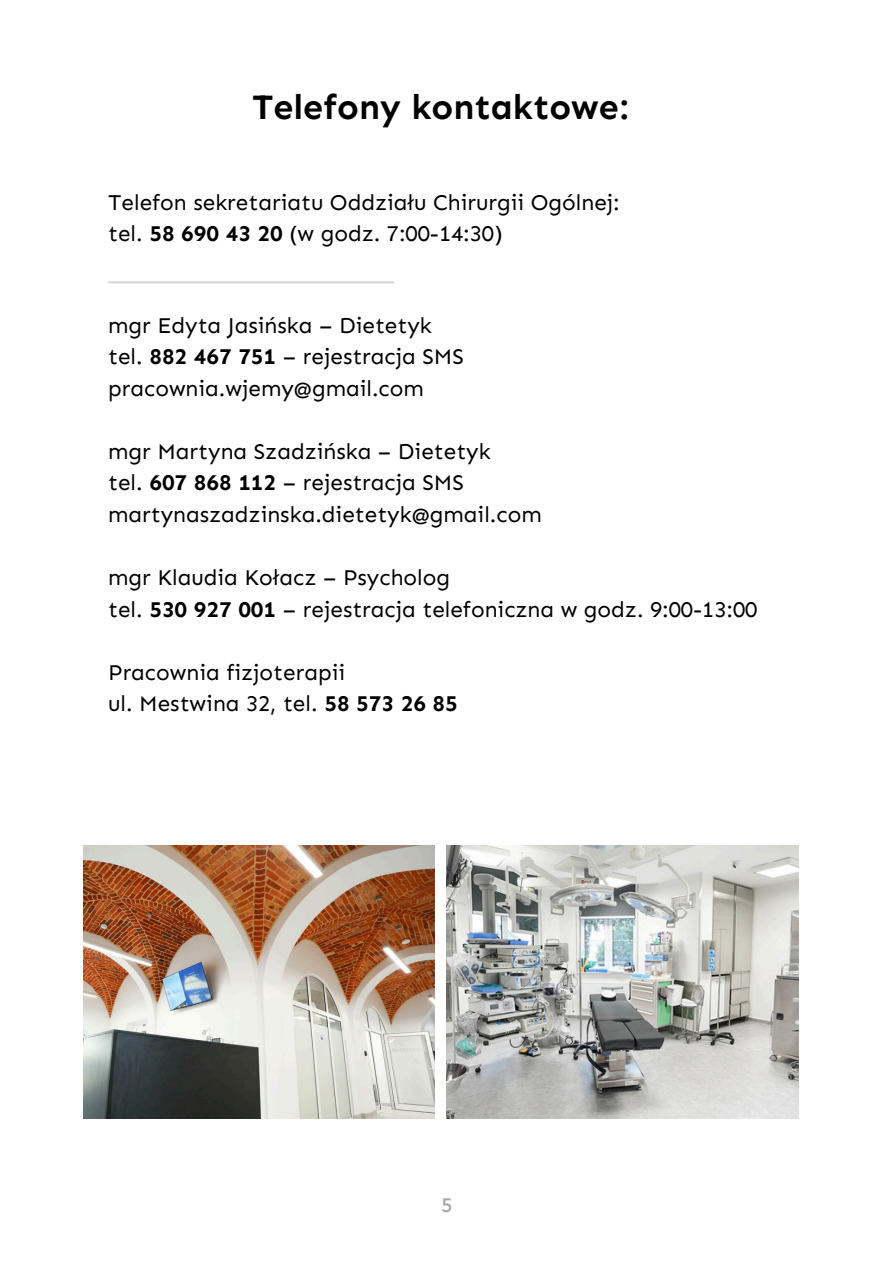
<style>
.page{position:relative;width:894px;height:1264px;background:#fff}
.page>*{position:absolute;margin:0;border:0;box-sizing:border-box;transform-origin:0 0}
.t1{font:700 35.7px "Sen";color:#000}
.t2{font:22.5px "Sen";color:#000}
.t3{font:500 20.85px "Sen";color:#a6a6a6}
.s1{font-weight:700}
</style>
<div class="page">
<img style="left:83px;top:845px;width:351px;height:273px">
<hr style="left:108px;top:281px;width:286px;height:2px;background:#d9d9d9">
<img style="left:446px;top:845px;width:351px;height:273px">
<p class="t1" style="left:252px;top:86px;width:379px">Telefony kontaktowe:</p>
<p class="t2" style="left:108px;top:189px;width:513px">Telefon sekretariatu Oddziału Chirurgii Ogólnej:</p>
<p class="t2" style="left:108px;top:220px;width:396px">tel. <span class="s1">58 690 43 20</span> (w godz. 7:00-14:30)</p>
<p class="t2" style="left:108px;top:312px;width:325px">mgr Edyta Jasińska – Dietetyk</p>
<p class="t2" style="left:108px;top:343px;width:357px">tel. <span class="s1">882 467 751</span> – rejestracja SMS</p>
<p class="t2" style="left:108px;top:375px;width:317px">pracownia.wjemy@gmail.com</p>
<p class="t2" style="left:108px;top:438px;width:384px">mgr Martyna Szadzińska – Dietetyk</p>
<p class="t2" style="left:108px;top:469px;width:357px">tel. <span class="s1">607 868 112</span> – rejestracja SMS</p>
<p class="t2" style="left:108px;top:501px;width:435px">martynaszadzinska.dietetyk@gmail.com</p>
<p class="t2" style="left:108px;top:564px;width:343px">mgr Klaudia Kołacz – Psycholog</p>
<p class="t2" style="left:108px;top:595px;width:650px">tel. <span class="s1">530 927 001</span> – rejestracja telefoniczna w godz. 9:00-13:00</p>
<p class="t2" style="left:108px;top:658px;width:238px">Pracownia fizjoterapii</p>
<p class="t2" style="left:108px;top:690px;width:351px">ul. Mestwina 32, tel. <span class="s1">58 573 26 85</span></p>
<p class="t3" style="left:441px;top:1192px;width:13px">5</p>
</div>
